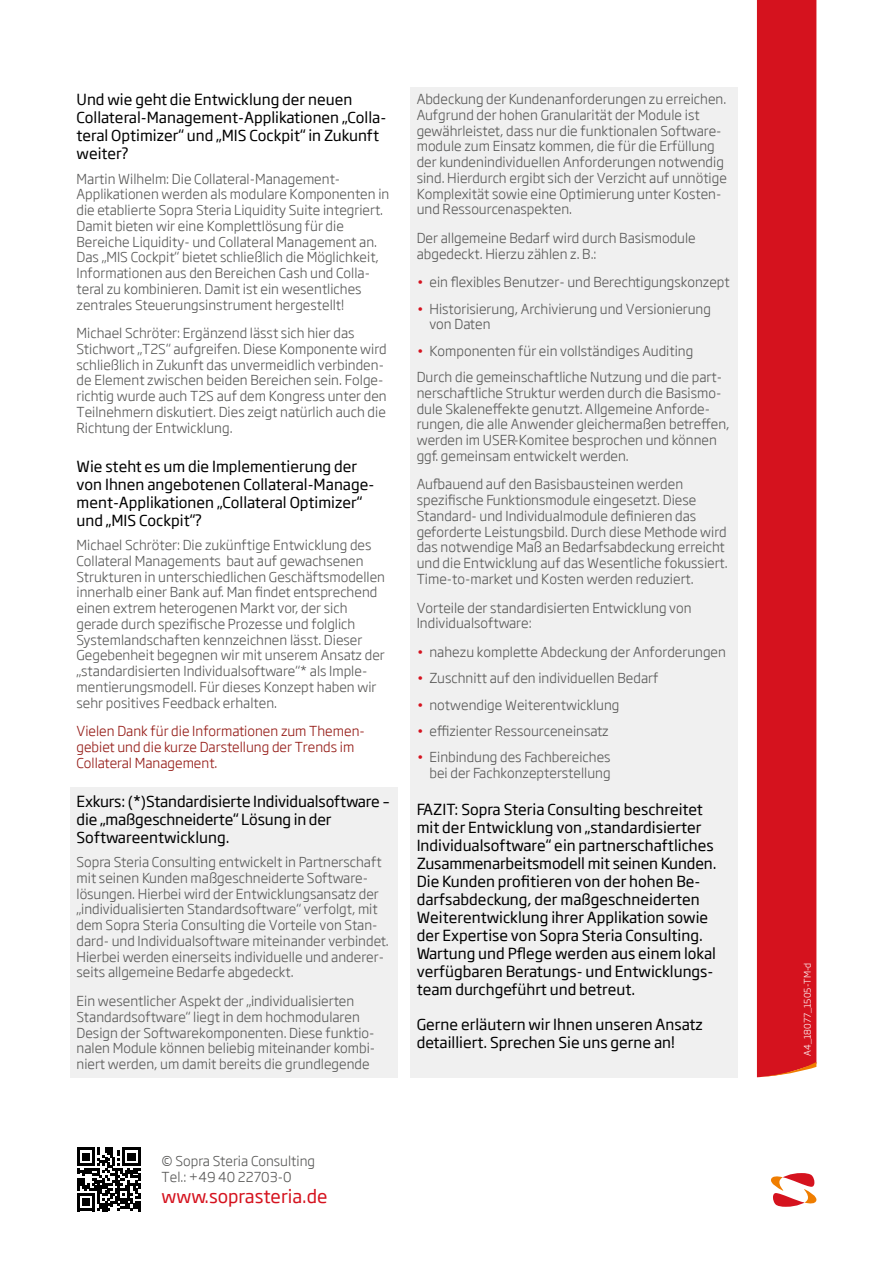
<style>
.page{position:relative;width:893px;height:1263px;background:#fff}
.page>*{position:absolute;margin:0;border:0;box-sizing:border-box;transform-origin:0 0}
.t1{font:18px "Soho Gothic Pro";color:#d5121e}
.t2{font:15px/18px "Soho Gothic Pro";color:#000}
.t3{font:300 13.5px/15.8px "Soho Gothic Pro";color:#575756}
.t4{font:300 13.5px/15.8px "Soho Gothic Pro";color:#931813}
.t5{font:300 9px "Soho Gothic Pro";color:#fff}
.s1{color:#d5121e}
</style>
<div class="page">
<div style="left:71px;top:787px;width:327px;height:290px;background:#f0f0f0"></div>
<div style="left:410px;top:87px;width:328px;height:990px;background:#f0f0f0"></div>
<svg style="left:771px;top:1173px;width:46px;height:34px"></svg>
<svg style="left:77px;top:1147px;width:63px;height:64px"></svg>
<div style="left:757px;top:0;width:59px;height:1062px;background:#d5121e"></div>
<svg style="left:757px;top:1062px;width:59px;height:15px"></svg>
<p class="t2" style="left:77px;top:90px;width:311px">Und wie geht die Entwicklung der neuen Collateral-Management-Applikationen „Colla&shy;teral Optimizer“ und „MIS Cockpit“ in Zukunft weiter?</p>
<p class="t3" style="left:77px;top:170px;width:314px">Martin Wilhelm: Die Collateral-Management-Applikationen werden als modulare Komponenten in die etablierte Sopra Steria Liquidity Suite integriert.<br>Damit bieten wir eine Komplettlösung für die Bereiche Liquidity- und Collateral Management an.<br>Das „MIS Cockpit“ bietet schließlich die Möglichkeit, Informationen aus den Bereichen Cash und Colla&shy;teral zu kombinieren. Damit ist ein wesentliches zentrales Steuerungsinstrument hergestellt!</p>
<p class="t3" style="left:77px;top:324px;width:312px">Michael Schröter: Ergänzend lässt sich hier das Stichwort „T2S“ aufgreifen. Diese Komponente wird schließlich in Zukunft das unvermeidlich verbinden&shy;de Element zwischen beiden Bereichen sein. Folge&shy;richtig wurde auch T2S auf dem Kongress unter den Teilnehmern diskutiert. Dies zeigt natürlich auch die Richtung der Entwicklung.</p>
<p class="t2" style="left:77px;top:456px;width:299px">Wie steht es um die Implementierung der von Ihnen angebotenen Collateral-Manage&shy;ment-Applikationen „Collateral Optimizer“ und „MIS Cockpit“?</p>
<p class="t3" style="left:77px;top:536px;width:310px">Michael Schröter: Die zukünftige Entwicklung des Collateral Managements baut auf gewachsenen Strukturen in unterschiedlichen Geschäftsmodellen innerhalb einer Bank auf. Man findet entsprechend einen extrem heterogenen Markt vor, der sich gerade durch spezifische Prozesse und folglich Systemlandschaften kennzeichnen lässt. Dieser Gegebenheit begegnen wir mit unserem Ansatz der „standardisierten Individualsoftware“* als Imple&shy;mentierungsmodell. Für dieses Konzept haben wir sehr positives Feedback erhalten.</p>
<p class="t4" style="left:77px;top:722px;width:288px">Vielen Dank für die Informationen zum Themen&shy;gebiet und die kurze Darstellung der Trends im<br>Collateral Management.</p>
<p class="t2" style="left:77px;top:791px;width:315px">Exkurs: (*)Standardisierte Individualsoftware – die „maßgeschneiderte“ Lösung in der<br>Softwareentwicklung.</p>
<p class="t3" style="left:77px;top:853px;width:314px">Sopra Steria Consulting entwickelt in Partnerschaft mit seinen Kunden maßgeschneiderte Software&shy;lösungen. Hierbei wird der Entwicklungsansatz der „individualisierten Standardsoftware“ verfolgt, mit dem Sopra Steria Consulting die Vorteile von Stan&shy;dard- und Individualsoftware miteinander verbindet.<br>Hierbei werden einerseits individuelle und anderer&shy;seits allgemeine Bedarfe abgedeckt.</p>
<p class="t3" style="left:77px;top:992px;width:300px">Ein wesentlicher Aspekt der „individualisierten Standardsoftware“ liegt in dem hochmodularen Design der Softwarekomponenten. Diese funktio&shy;nalen Module können beliebig miteinander kombi&shy;niert werden, um damit bereits die grundlegende</p>
<p class="t3" style="left:417px;top:91px;width:312px">Abdeckung der Kundenanforderungen zu erreichen.<br>Aufgrund der hohen Granularität der Module ist gewährleistet, dass nur die funktionalen Software&shy;module zum Einsatz kommen, die für die Erfüllung der kundenindividuellen Anforderungen notwendig sind. Hierdurch ergibt sich der Verzicht auf unnötige Komplexität sowie eine Optimierung unter Kosten&shy;und Ressourcenaspekten.</p>
<p class="t3" style="left:417px;top:229px;width:281px">Der allgemeine Bedarf wird durch Basismodule abgedeckt. Hierzu zählen z. B.:</p>
<p class="t3" style="left:417px;top:274px;width:315px"><span class="s1">•</span> ein flexibles Benutzer- und Berechtigungskonzept</p>
<p class="t3" style="left:429px;top:300px;width:283px;text-indent:-13px"><span class="s1">•</span> Historisierung, Archivierung und Versionierung von Daten</p>
<p class="t3" style="left:417px;top:337px;width:307px;line-height:26.4px"><span class="s1">•</span> Komponenten für ein vollständiges Auditing<br>Durch die gemeinschaftliche Nutzung und die part-</p>
<p class="t3" style="left:417px;top:384px;width:314px">nerschaftliche Struktur werden durch die Basismo&shy;dule Skaleneffekte genutzt. Allgemeine Anforde&shy;rungen, die alle Anwender gleichermaßen betreffen, werden im USER-Komitee besprochen und können ggf. gemeinsam entwickelt werden.</p>
<p class="t3" style="left:417px;top:476px;width:312px">Aufbauend auf den Basisbausteinen werden spezifische Funktionsmodule eingesetzt. Diese Standard- und Individualmodule definieren das geforderte Leistungsbild. Durch diese Methode wird das notwendige Maß an Bedarfsabdeckung erreicht und die Entwicklung auf das Wesentliche fokussiert.<br>Time-to-market und Kosten werden reduziert.</p>
<p class="t3" style="left:417px;top:599px;width:276px">Vorteile der standardisierten Entwicklung von<br>Individualsoftware:</p>
<p class="t3" style="left:417px;top:643px;width:311px"><span class="s1">•</span> nahezu komplette Abdeckung der Anforderungen</p>
<p class="t3" style="left:417px;top:669px;width:243px"><span class="s1">•</span> Zuschnitt auf den individuellen Bedarf</p>
<p class="t3" style="left:417px;top:696px;width:204px"><span class="s1">•</span> notwendige Weiterentwicklung</p>
<p class="t3" style="left:417px;top:722px;width:194px"><span class="s1">•</span> effizienter Ressourceneinsatz</p>
<p class="t3" style="left:417px;top:749px;width:195px;text-align:right"><span class="s1">•</span> Einbindung des Fachbereiches bei der Fachkonzepterstellung</p>
<p class="t2" style="left:417px;top:800px;width:301px">FAZIT: Sopra Steria Consulting beschreitet mit der Entwicklung von „standardisierter Individualsoftware“ ein partnerschaftliches Zusammenarbeitsmodell mit seinen Kunden.<br>Die Kunden profitieren von der hohen Be&shy;darfsabdeckung, der maßgeschneiderten Weiterentwicklung ihrer Applikation sowie der Expertise von Sopra Steria Consulting.<br>Wartung und Pflege werden aus einem lokal verfügbaren Beratungs- und Entwicklungs&shy;team durchgeführt und betreut.</p>
<p class="t2" style="left:417px;top:1015px;width:288px">Gerne erläutern wir Ihnen unseren Ansatz detailliert. Sprechen Sie uns gerne an!</p>
<p class="t3" style="left:162px;top:1152px;width:155px;line-height:16.2px">© Sopra Steria Consulting<br>Tel.: +49 40 22703-0</p>
<h1 class="t1" style="left:162px;top:1183px;width:167px">www.soprasteria.de</h1>
<p class="t5" style="left:800px;top:1055px;width:94px;rotate:-90deg">A4_18077_1505-TM-d</p>
</div>
